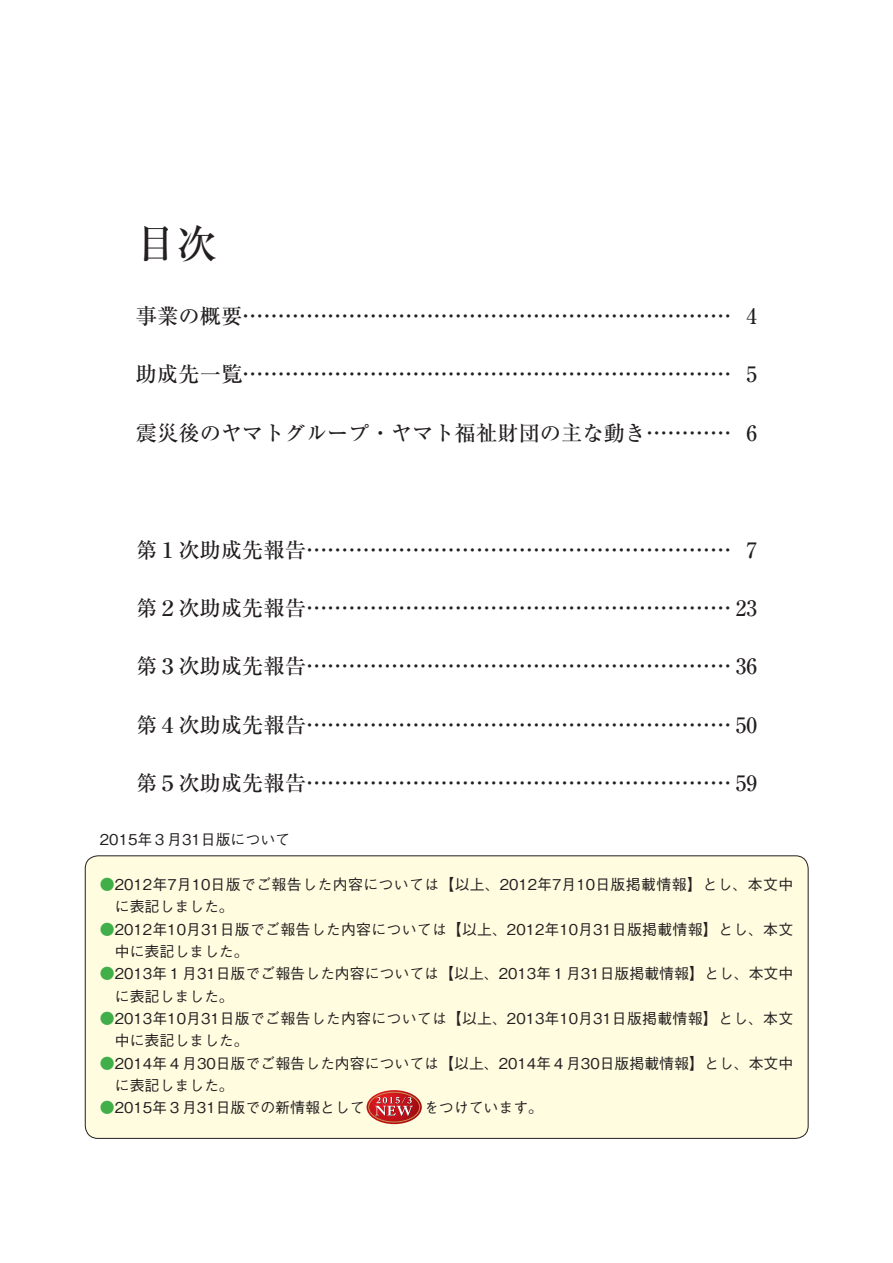
<style>
.page{position:relative;width:893px;height:1263px;background:#fff}
.page>*{position:absolute;margin:0;border:0;box-sizing:border-box;transform-origin:0 0}
.t1{font:500 40.35px "Ryumin Pro";color:#231f20}
.t2{font:500 21.3px "Ryumin Pro";color:#231f20}
.t3{font:500 14.85px/22.4px "Gothic BBB Pro";color:#231f20}
.s1{color:#40ae49}
</style>
<div class="page">
<div style="left:85px;top:856px;width:723px;height:282px;background:#fffce0;border-radius:13px"></div>
<svg style="left:367px;top:1090px;width:55px;height:34px"></svg>
<h1 class="t1" style="left:136px;top:212px;width:82px">目次</h1>
<h2 class="t2" style="left:136px;top:299px;width:622px">事業の概要…………………………………………………………… 4</h2>
<h2 class="t2" style="left:136px;top:357px;width:622px">助成先一覧…………………………………………………………… 5</h2>
<h2 class="t2" style="left:136px;top:416px;width:622px">震災後のヤマトグループ・ヤマト福祉財団の主な動き………… 6</h2>
<h2 class="t2" style="left:136px;top:533px;width:622px">第１次助成先報告…………………………………………………… 7</h2>
<h2 class="t2" style="left:136px;top:591px;width:622px">第２次助成先報告…………………………………………………… 23</h2>
<h2 class="t2" style="left:136px;top:650px;width:622px">第３次助成先報告…………………………………………………… 36</h2>
<h2 class="t2" style="left:136px;top:708px;width:622px">第４次助成先報告…………………………………………………… 50</h2>
<h2 class="t2" style="left:136px;top:767px;width:622px">第５次助成先報告…………………………………………………… 59</h2>
<p class="t3" style="left:100px;top:827px;width:192px">2015年３月31日版について</p>
<p class="t3" style="left:115px;top:871px;width:680px;text-indent:-15px"><span class="s1">●</span>2012年7月10日版でご報告した内容については【以上、2012年7月10日版掲載情報】とし、本文中に表記しました。</p>
<p class="t3" style="left:115px;top:916px;width:680px;text-indent:-15px"><span class="s1">●</span>2012年10月31日版でご報告した内容については【以上、2012年10月31日版掲載情報】とし、本文中に表記しました。</p>
<p class="t3" style="left:115px;top:961px;width:680px;text-indent:-15px"><span class="s1">●</span>2013年１月31日版でご報告した内容については【以上、2013年１月31日版掲載情報】とし、本文中に表記しました。</p>
<p class="t3" style="left:115px;top:1005px;width:680px;text-indent:-15px"><span class="s1">●</span>2013年10月31日版でご報告した内容については【以上、2013年10月31日版掲載情報】とし、本文中に表記しました。</p>
<p class="t3" style="left:115px;top:1050px;width:680px;text-indent:-15px"><span class="s1">●</span>2014年４月30日版でご報告した内容については【以上、2014年４月30日版掲載情報】とし、本文中に表記しました。</p>
<p class="t3" style="left:100px;top:1094px;width:445px"><span class="s1">●</span>2015年３月31日版での新情報として　　　　をつけています。</p>
</div>
